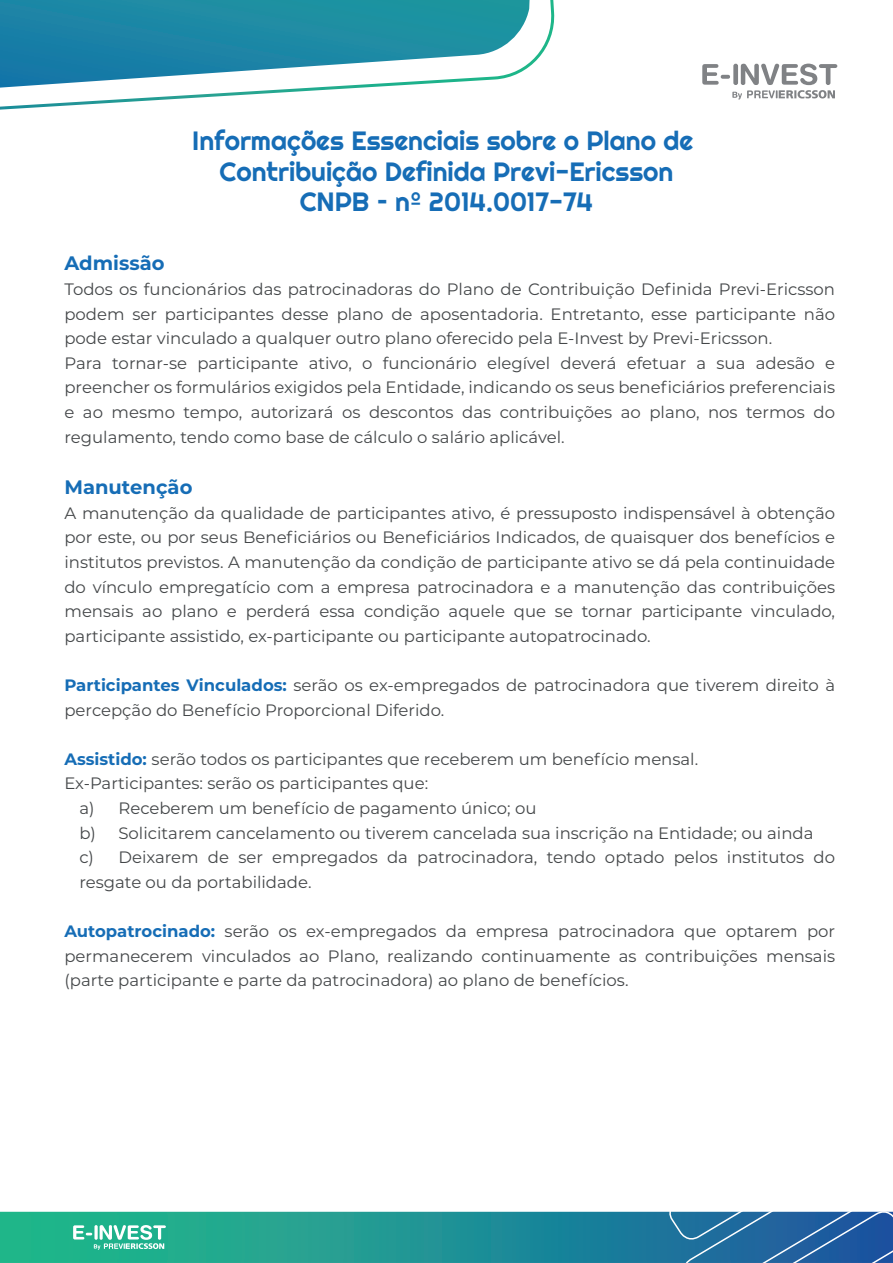
<style>
.page{position:relative;width:893px;height:1263px;background:#fff}
.page>*{position:absolute;margin:0;border:0;box-sizing:border-box;transform-origin:0 0}
.t1{font:26.4px/30.5px "Righteous";color:#166db6;text-align:center}
.t2{font:700 19.5px "Montserrat";color:#166db6}
.t3{font:16.5px/24.6px "Montserrat";color:#444749}
.s1{font-weight:700;color:#166db6}
</style>
<div class="page">
<svg style="left:702px;top:64px;width:135px;height:36px"></svg>
<svg style="left:0;top:1212px;width:665px;height:51px"></svg>
<svg style="left:73px;top:1225px;width:93px;height:25px"></svg>
<svg style="left:665px;top:1211px;width:228px;height:52px"></svg>
<svg style="left:0;top:0;width:555px;height:110px"></svg>
<h1 class="t1" style="left:192px;top:126px;width:503px">Informações Essenciais sobre o Plano de<br>Contribuição Definida Previ-Ericsson<br>CNPB – nº 2014.0017-74</h1>
<p class="t2" style="left:64px;top:249px;width:102px">Admissão</p>
<p class="t3" style="left:64px;top:276px;width:772px">Todos os funcionários das patrocinadoras do Plano de Contribuição Definida Previ-Ericsson podem ser participantes desse plano de aposentadoria. Entretanto, esse participante não pode estar vinculado a qualquer outro plano oferecido pela E-Invest by Previ-Ericsson.<br>Para tornar-se participante ativo, o funcionário elegível deverá efetuar a sua adesão e preencher os formulários exigidos pela Entidade, indicando os seus beneficiários preferenciais e ao mesmo tempo, autorizará os descontos das contribuições ao plano, nos termos do regulamento, tendo como base de cálculo o salário aplicável.</p>
<p class="t2" style="left:64px;top:473px;width:130px">Manutenção</p>
<p class="t3" style="left:64px;top:500px;width:772px;text-align:justify">A manutenção da qualidade de participantes ativo, é pressuposto indispensável à obtenção por este, ou por seus Beneficiários ou Beneficiários Indicados, de quaisquer dos benefícios e institutos previstos. A manutenção da condição de participante ativo se dá pela continuidade do vínculo empregatício com a empresa patrocinadora e a manutenção das contribuições mensais ao plano e perderá essa condição aquele que se tornar participante vinculado, participante assistido, ex-participante ou participante autopatrocinado.</p>
<p class="t3" style="left:64px;top:672px;width:772px"><span class="s1">Participantes Vinculados:</span> serão os ex-empregados de patrocinadora que tiverem direito à percepção do Benefício Proporcional Diferido.</p>
<p class="t3" style="left:64px;top:746px;width:635px"><span class="s1">Assistido:</span> serão todos os participantes que receberem um benefício mensal.</p>
<p class="t3" style="left:64px;top:771px;width:365px">Ex-Participantes: serão os participantes que:</p>
<p class="t3" style="left:79px;top:795px;width:458px">a) Receberem um benefício de pagamento único; ou</p>
<p class="t3" style="left:79px;top:820px;width:735px">b) Solicitarem cancelamento ou tiverem cancelada sua inscrição na Entidade; ou ainda</p>
<p class="t3" style="left:79px;top:844px;width:757px">c) Deixarem de ser empregados da patrocinadora, tendo optado pelos institutos do</p>
<p class="t3" style="left:79px;top:869px;width:234px">resgate ou da portabilidade.</p>
<p class="t3" style="left:64px;top:918px;width:772px;text-align:justify"><span class="s1">Autopatrocinado:</span> serão os ex-empregados da empresa patrocinadora que optarem por permanecerem vinculados ao Plano, realizando continuamente as contribuições mensais (parte participante e parte da patrocinadora) ao plano de benefícios.</p>
</div>
